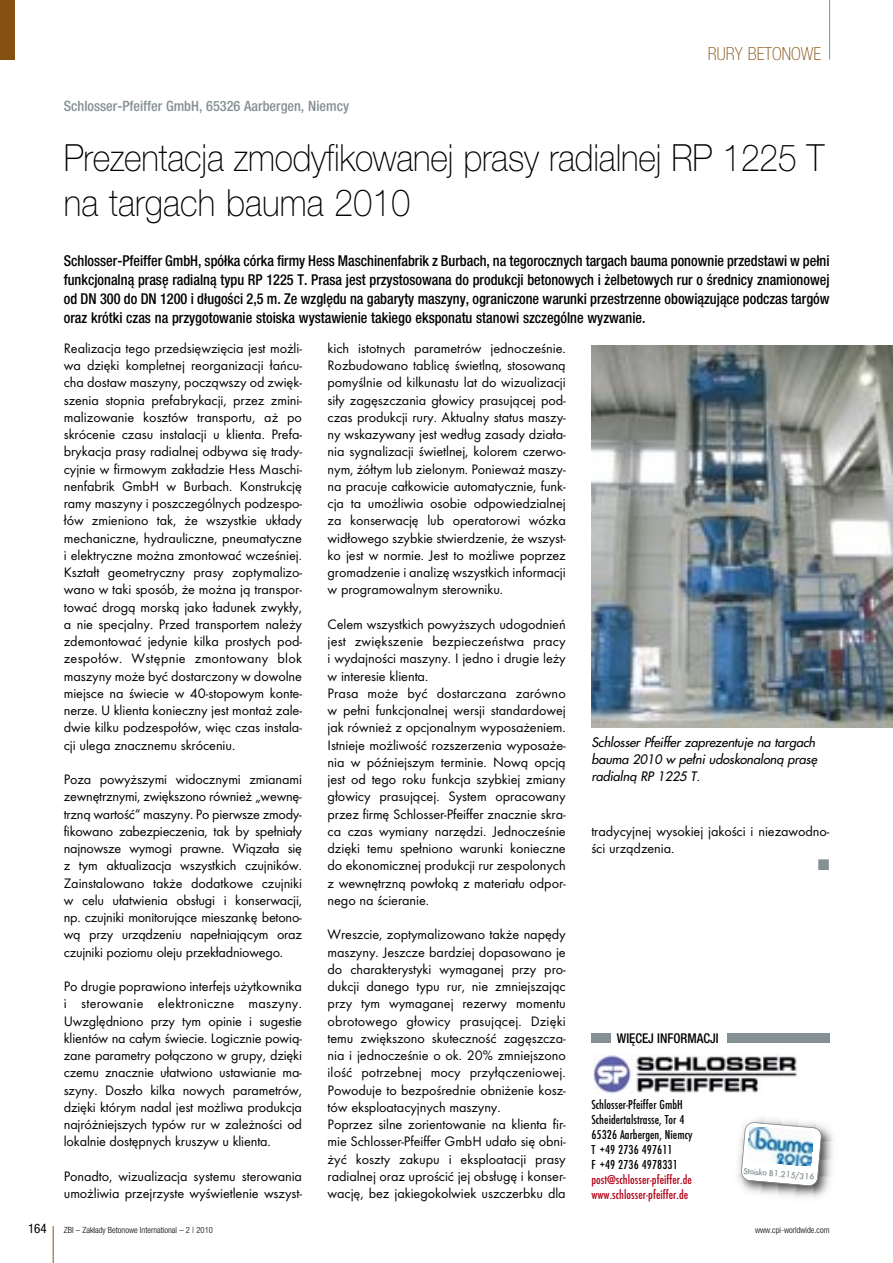
<style>
.page{position:relative;width:893px;height:1263px;background:#fff}
.page>*{position:absolute;margin:0;border:0;box-sizing:border-box;transform-origin:0 0}
.t1{font:100 37.5px/45px "Helvetica Neue";letter-spacing:-.005em;color:#000;scale:.9 1}
.t2{font:18px "Helvetica Neue Thin Cond";color:#845111}
.t3{font:15px/18.8px "Helvetica Neue Medium Cond";color:#000;text-align:justify;scale:.95 1}
.t4{font:14.25px/17.2px "Futura TCE";letter-spacing:-.005em;color:#000;text-align:justify}
.t5{font:14.25px "Helvetica Neue Medium Cond";color:#859094}
.t6{font:14.25px "Euro Pi Three";color:#859094}
.t7{font:13.5px/15px "Futura TCE Medium Condensed";letter-spacing:.005em;color:#000}
.t8{font:13.5px/15px "Futura TCE Medium Condensed";letter-spacing:.005em;color:#b10016}
.t9{font:13.5px "Helvetica Neue Medium Cond";color:#000;scale:.95 1}
.t10{font:13.05px "Helvetica Neue Condensed";color:#000}
.t11{font:italic 12.75px/17.2px "Futura";letter-spacing:-.005em;color:#000}
.t12{font:9px "Futura TCE Medium";color:#859094}
.t13{font:8.55px "Helvetica Neue Light Cond";color:#000}
</style>
<div class="page">
<hr style="left:53px;top:1226px;width:1px;height:37px;background:#845111">
<hr style="left:829px;top:0;width:1px;height:60px;background:#859094">
<div style="left:0;top:0;width:15px;height:60px;background:#845111"></div>
<img style="left:593px;top:1054px;width:204px;height:40px">
<img style="left:591px;top:346px;width:301px;height:381px">
<img style="left:737px;top:1118px;width:96px;height:80px">
<svg style="left:740px;top:1122px;width:82px;height:64px"></svg>
<div style="left:591px;top:1033px;width:19px;height:10px;background:#859094"></div>
<div style="left:727px;top:1033px;width:102px;height:10px;background:#859094"></div>
<p class="t5" style="left:64px;top:98px;width:287px">Schlosser-Pfeiffer GmbH, 65326 Aarbergen, Niemcy</p>
<p class="t2" style="left:708px;top:42px;width:115px">RURY BETONOWE</p>
<h1 class="t1" style="left:64px;top:135px;width:846px">Prezentacja zmodyfikowanej prasy radialnej RP 1225 T na targach bauma 2010</h1>
<p class="t3" style="left:64px;top:251px;width:807px">Schlosser-Pfeiffer GmbH, spółka córka firmy Hess Maschinenfabrik z Burbach, na tegorocznych targach bauma ponownie przedstawi w pełni funkcjonalną prasę radialną typu RP 1225 T. Prasa jest przystosowana do produkcji betonowych i żelbetowych rur o średnicy znamionowej od DN 300 do DN 1200 i długości 2,5 m. Ze względu na gabaryty maszyny, ograniczone warunki przestrzenne obowiązujące podczas targów oraz krótki czas na przygotowanie stoiska wystawienie takiego eksponatu stanowi szczególne wyzwanie.</p>
<p class="t4" style="left:64px;top:339px;width:240px">Realizacja tego przedsięwzięcia jest możli&shy;wa dzięki kompletnej reorganizacji łańcu&shy;cha dostaw maszyny, począwszy od zwięk&shy;szenia stopnia prefabrykacji, przez zmini&shy;malizowanie kosztów transportu, aż po skrócenie czasu instalacji u klienta. Prefa&shy;brykacja prasy radialnej odbywa się trady&shy;cyjnie w firmowym zakładzie Hess Maschi&shy;nenfabrik GmbH w Burbach. Konstrukcję ramy maszyny i poszczególnych podzespo&shy;łów zmieniono tak, że wszystkie układy mechaniczne, hydrauliczne, pneumatyczne i elektryczne można zmontować wcześniej.<br>Kształt geometryczny prasy zoptymalizo&shy;wano w taki sposób, że można ją transpor&shy;tować drogą morską jako ładunek zwykły, a nie specjalny. Przed transportem należy zdemontować jedynie kilka prostych pod&shy;zespołów. Wstępnie zmontowany blok maszyny może być dostarczony w dowolne miejsce na świecie w 40-stopowym konte&shy;nerze. U klienta konieczny jest montaż zale&shy;dwie kilku podzespołów, więc czas instala&shy;cji ulega znacznemu skróceniu.</p>
<p class="t4" style="left:64px;top:771px;width:240px">Poza powyższymi widocznymi zmianami zewnętrznymi, zwiększono również „we w nę - trzną wartość“ maszyny. Po pierwsze zmo dy&shy;fikowano zabezpieczenia, tak by speł niały najnowsze wymogi prawne. Wiązała się z tym aktualizacja wszystkich czujników.<br>Zainstalowano także dodatkowe czujniki w celu ułatwienia obsługi i konserwacji, np. czujniki monitorujące mieszankę betono&shy;wą przy urządzeniu napełniającym oraz czujniki poziomu oleju przekładniowego.</p>
<p class="t4" style="left:64px;top:978px;width:240px">Po drugie poprawiono interfejs użytkownika i sterowanie elektroniczne maszyny.<br>Uwzględniono przy tym opinie i sugestie klientów na całym świecie. Logicznie powią&shy;zane parametry połączono w grupy, dzięki czemu znacznie ułatwiono ustawianie ma - szyny. Doszło kilka nowych parametrów, dzięki którym nadal jest możliwa produkcja najróżniejszych typów rur w zależności od lokalnie dostępnych kruszyw u klienta.</p>
<p class="t4" style="left:64px;top:1167px;width:240px">Ponadto, wizualizacja systemu sterowania umożliwia przejrzyste wyświetlenie wszyst-</p>
<p class="t4" style="left:327px;top:339px;width:240px">kich istotnych parametrów jednocześnie.<br>Rozbudowano tablicę świetlną, stosowaną pomyślnie od kilkunastu lat do wizualizacji siły zagęszczania głowicy prasującej pod&shy;czas produkcji rury. Aktualny status maszy&shy;ny wskazywany jest według zasady działa&shy;nia sygnalizacji świetlnej, kolorem czerwo&shy;nym, żółtym lub zielonym. Ponieważ maszy&shy;na pracuje całkowicie automatycznie, funk&shy;cja ta umożliwia osobie odpowiedzialnej za konserwację lub operatorowi wózka widłowego szybkie stwierdzenie, że wszyst&shy;ko jest w normie. Jest to możliwe poprzez gromadzenie i analizę wszystkich informacji w programowalnym sterowniku.</p>
<p class="t4" style="left:327px;top:615px;width:240px;text-align:left">Celem wszystkich powyższych udogodnień jest zwiększenie bezpieczeństwa pracy i wy dajności maszyny. I jedno i drugie leży w interesie klienta.<br>Prasa może być dostarczana zarówno w pełni funkcjonalnej wersji standardowej jak również z opcjonalnym wyposażeniem.<br>Istnieje możliwość rozszerzenia wyposaże&shy;nia w późniejszym terminie. Nową opcją jest od tego roku funkcja szybkiej zmiany głowicy prasującej. System opracowany przez firmę Schlosser-Pfeiffer znacznie skra&shy;ca czas wymiany narzędzi. Jednocześnie dzięki temu spełniono warunki konieczne do ekonomicznej produkcji rur zespolonych z wewnętrzną powłoką z materiału odpor&shy;nego na ścieranie.</p>
<p class="t4" style="left:327px;top:926px;width:240px;text-align:left">Wreszcie, zoptymalizowano także napędy maszyny. Jeszcze bardziej dopasowano je do charakterystyki wymaganej przy pro&shy;dukcji danego typu rur, nie zmniejszając przy tym wymaganej rezerwy momentu obrotowego głowicy prasującej. Dzięki temu zwiększono skuteczność zagęszcza&shy;nia i jednocześnie o ok. 20% zmniejszono ilość potrzebnej mocy przyłączeniowej.<br>Powoduje to bezpośrednie obniżenie kosz&shy;tów eksploatacyjnych maszyny.<br>Poprzez silne zorientowanie na klienta fir&shy;mie Schlosser-Pfeiffer GmbH udało się obni&shy;żyć koszty zakupu i eksploatacji prasy radialnej oraz uprościć jej obsługę i konser&shy;wację, bez jakiegokolwiek uszczerbku dla</p>
<p class="t11" style="left:591px;top:733px;width:227px">Schlosser Pfeiffer zaprezentuje na targach bauma 2010 w pełni udoskonaloną prasę radialną RP 1225 T.</p>
<p class="t4" style="left:591px;top:822px;width:240px">tradycyjnej wysokiej jakości i niezawodno&shy;ści urządzenia.</p>
<p class="t6" style="left:817px;top:856px;width:13px">M</p>
<p class="t9" style="left:617px;top:1030px;width:109px">WIĘCEJ INFORMACJI</p>
<p class="t7" style="left:591px;top:1097px;width:103px">Schlosser-Pfeiffer GmbH<br>Scheidertalstrasse, Tor 4<br>65326 Aarbergen, Niemcy<br>T +49 2736 497611<br>F +49 2736 4978331</p>
<p class="t8" style="left:591px;top:1172px;width:102px">post@schlosser-pfeiffer.de www.schlosser-pfeiffer.de</p>
<p class="t12" style="left:744px;top:1165px;width:73px;rotate:5deg">Stoisko B1.215/316</p>
<p class="t10" style="left:28px;top:1220px;width:20px">164</p>
<p class="t13" style="left:64px;top:1224px;width:151px">ZBI – Zakłady Betonowe International – 2 | 2010</p>
<p class="t13" style="left:755px;top:1224px;width:76px">www.cpi-worldwide.com</p>
</div>
